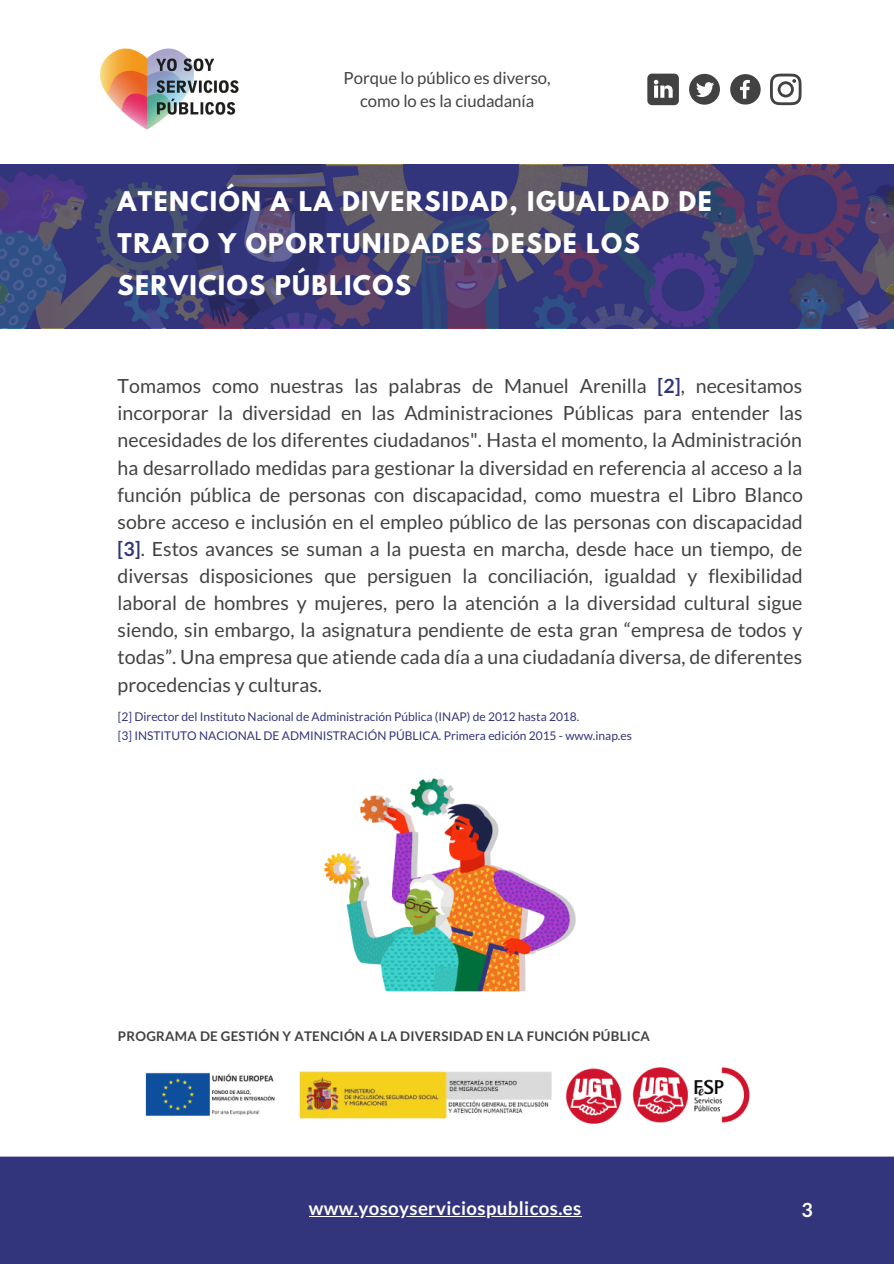
<style>
.page{position:relative;width:894px;height:1264px;background:#fff}
.page>*{position:absolute;margin:0;border:0;box-sizing:border-box;transform-origin:0 0}
.t1{font:700 24px/41.7px "League Spartan";letter-spacing:.06em;color:#fff}
.t2{font:19.5px/27.2px "Lato";color:#424242;text-align:justify}
.t3{font:700 19.5px "Lato";color:#fff}
.t4{font:700 18.6px "Lato";letter-spacing:.02em;color:#fff}
.t5{font:16.65px/23px "Lato";color:#424242;text-align:center}
.t6{font:700 13.2px "Lato";letter-spacing:.02em;color:#424242}
.t7{font:12px/19.2px "Lato";color:#33357c}
.s1{font-weight:700;color:#33357c}
</style>
<div class="page">
<img style="left:100px;top:48px;width:139px;height:82px">
<svg style="left:730px;top:74px;width:30px;height:31px"></svg>
<svg style="left:647px;top:74px;width:31px;height:31px"></svg>
<div style="left:689px;top:74px;width:30px;height:31px;background:#424242;border-radius:50%"></div>
<svg style="left:696px;top:82px;width:18px;height:15px"></svg>
<svg style="left:770px;top:74px;width:31px;height:31px"></svg>
<svg style="left:0;top:164px;width:893px;height:164px;background:#413f75"></svg>
<svg style="left:0;top:189px;width:8px;height:21px"></svg>
<svg style="left:885px;top:189px;width:8px;height:21px"></svg>
<svg style="left:885px;top:283px;width:8px;height:21px"></svg>
<svg style="left:0;top:283px;width:8px;height:21px"></svg>
<div style="left:0;top:1156px;width:893px;height:107px;background:#33357c"></div>
<img style="left:145px;top:1067px;width:605px;height:57px">
<img style="left:323px;top:778px;width:253px;height:214px">
<hr style="left:309px;top:1216px;width:272px;height:1px;background:#fff">
<p class="t5" style="left:343px;top:66px;width:209px">Porque lo público es diverso, como lo es la ciudadanía</p>
<p class="t1" style="left:118px;top:184px;width:595px">ATENCIÓN A LA DIVERSIDAD, IGUALDAD DE<br>TRATO Y OPORTUNIDADES DESDE LOS<br>SERVICIOS PÚBLICOS</p>
<p class="t2" style="left:118px;top:372px;width:686px">Tomamos como nuestras las palabras de Manuel Arenilla <span class="s1">[2]</span>, necesitamos incorporar la diversidad en las Administraciones Públicas para entender las necesidades de los diferentes ciudadanos". Hasta el momento, la Administración ha desarrollado medidas para gestionar la diversidad en referencia al acceso a la función pública de personas con discapacidad, como muestra el Libro Blanco sobre acceso e inclusión en el empleo público de las personas con discapacidad <span class="s1">[3]</span>. Estos avances se suman a la puesta en marcha, desde hace un tiempo, de diversas disposiciones que persiguen la conciliación, igualdad y flexibilidad laboral de hombres y mujeres, pero la atención a la diversidad cultural sigue siendo, sin embargo, la asignatura pendiente de esta gran “empresa de todos y todas”. Una empresa que atiende cada día a una ciudadanía diversa, de diferentes procedencias y culturas.</p>
<p class="t7" style="left:118px;top:707px;width:515px">[2] Director del Instituto Nacional de Administración Pública (INAP) de 2012 hasta 2018.<br>[3] INSTITUTO NACIONAL DE ADMINISTRACIÓN PÚBLICA. Primera edición 2015 - www.inap.es</p>
<p class="t6" style="left:118px;top:1027px;width:533px">PROGRAMA DE GESTIÓN Y ATENCIÓN A LA DIVERSIDAD EN LA FUNCIÓN PÚBLICA</p>
<p class="t4" style="left:309px;top:1196px;width:274px">www.yosoyserviciospublicos.es</p>
<p class="t3" style="left:801px;top:1197px;width:13px">3</p>
</div>
